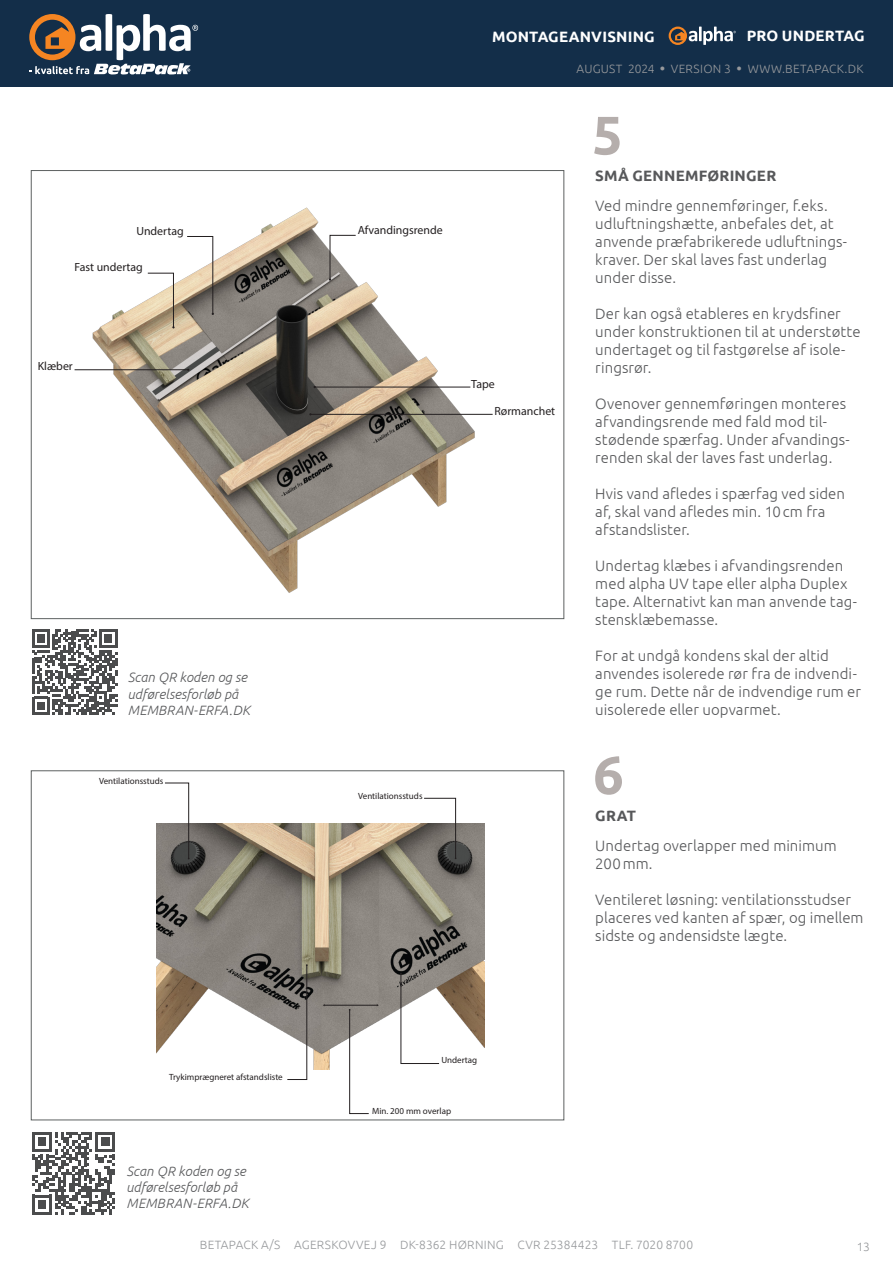
<style>
.page{position:relative;width:893px;height:1263px;background:#fff}
.page>*{position:absolute;margin:0;border:0;box-sizing:border-box;transform-origin:0 0}
.Mellemrubrik{font:700 54px "Ubuntu";color:#b5aeac}
.t1{font:300 15px/18px "Ubuntu";letter-spacing:.005em;color:#57585a}
.t2{font:700 15px "Ubuntu";letter-spacing:.015em;color:#fff}
.t3{font:700 15px "Ubuntu";letter-spacing:.015em;color:#57585a}
.t4{font:italic 300 13.5px/16.2px "Ubuntu";letter-spacing:.005em;color:#57585a}
.t5{font:300 12px "Ubuntu";letter-spacing:.02em;color:#97999c}
.t6{font:11.85px "Myriad Pro";color:#231f20}
.t7{font:9px "Myriad Pro";color:#231f20}
.s1{font-family:"Calibri";font-weight:400;font-size:9px}
</style>
<div class="page">
<div style="left:0;top:0;width:893px;height:86px;background:#132e49"></div>
<svg style="left:29px;top:14px;width:169px;height:60px"></svg>
<img style="left:156px;top:823px;width:329px;height:247px">
<svg style="left:287px;top:964px;width:21px;height:116px"></svg>
<svg style="left:164px;top:782px;width:26px;height:77px"></svg>
<svg style="left:424px;top:798px;width:32px;height:61px"></svg>
<svg style="left:400px;top:973px;width:39px;height:91px"></svg>
<svg style="left:349px;top:1009px;width:20px;height:105px"></svg>
<hr style="left:324px;top:1005px;width:53px;height:1px;background:#231f20">
<svg style="left:669px;top:27px;width:67px;height:18px"></svg>
<img style="left:74px;top:207px;width:419px;height:386px">
<svg style="left:147px;top:273px;width:28px;height:55px"></svg>
<svg style="left:187px;top:236px;width:27px;height:79px"></svg>
<svg style="left:329px;top:235px;width:27px;height:46px"></svg>
<hr style="left:315px;top:387px;width:155px;height:1px;background:#231f20">
<hr style="left:75px;top:369px;width:113px;height:1px;background:#231f20">
<hr style="left:310px;top:414px;width:183px;height:1px;background:#231f20">
<svg style="left:32px;top:629px;width:85px;height:86px"></svg>
<svg style="left:32px;top:1132px;width:83px;height:83px"></svg>
<p class="t2" style="left:492px;top:27px;width:164px">MONTAGEANVISNING</p>
<p class="t2" style="left:747px;top:27px;width:119px">PRO UNDERTAG</p>
<p class="t5" style="left:577px;top:61px;width:288px">AUGUST 2024 <span class="s1">●</span> VERSION 3 <span class="s1">●</span> WWW.BETAPACK.DK</p>
<p class="t6" style="left:136px;top:223px;width:49px">Undertag</p>
<p class="t6" style="left:358px;top:223px;width:86px">Afvandingsrende</p>
<p class="t6" style="left:75px;top:259px;width:70px">Fast undertag</p>
<p class="t6" style="left:38px;top:359px;width:37px">Klæber</p>
<p class="t6" style="left:471px;top:376px;width:25px">Tape</p>
<p class="t6" style="left:494px;top:404px;width:62px">Rørmanchet</p>
<p class="t4" style="left:128px;top:669px;width:124px">Scan QR koden og se udførelsesforløb på<br>MEMBRAN-ERFA.DK</p>
<p class="t7" style="left:99px;top:775px;width:66px">Ventilationsstuds</p>
<p class="t7" style="left:358px;top:790px;width:66px">Ventilationsstuds</p>
<p class="Mellemrubrik" style="left:592px;top:102px;width:32px">5</p>
<p class="t3" style="left:595px;top:166px;width:183px">SMÅ GENNEMFØRINGER</p>
<p class="t1" style="left:595px;top:196px;width:253px">Ved mindre gennemføringer, f.eks. udluftningshætte, anbefales det, at anvende præfabrikerede udluftnings&shy;kraver. Der skal laves fast underlag under disse.</p>
<p class="t1" style="left:595px;top:304px;width:267px">Der kan også etableres en krydsfiner under konstruktionen til at understøtte undertaget og til fastgørelse af isole&shy;ringsrør.</p>
<p class="t1" style="left:595px;top:394px;width:256px">Ovenover gennemføringen monteres afvandingsrende med fald mod til&shy;stødende spærfag. Under afvandings&shy;renden skal der laves fast underlag.</p>
<p class="t1" style="left:595px;top:484px;width:251px">Hvis vand afledes i spærfag ved siden af, skal vand afledes min. 10cm fra afstandslister.</p>
<p class="t1" style="left:595px;top:556px;width:263px">Undertag klæbes i afvandingsrenden med alpha UV tape eller alpha Duplex tape. Alternativt kan man anvende tag&shy;stensklæbemasse.</p>
<p class="t1" style="left:595px;top:646px;width:267px">For at undgå kondens skal der altid anvendes isolerede rør fra de indvendi&shy;ge rum. Dette når de indvendige rum er uisolerede eller uopvarmet.</p>
<p class="Mellemrubrik" style="left:593px;top:742px;width:32px">6</p>
<p class="t3" style="left:595px;top:807px;width:42px">GRAT</p>
<p class="t1" style="left:595px;top:837px;width:243px">Undertag overlapper med minimum<br>200mm.</p>
<p class="t1" style="left:595px;top:891px;width:270px">Ventileret løsning: ventilationsstudser placeres ved kanten af spær, og imellem sidste og andensidste lægte.</p>
<p class="t7" style="left:169px;top:1071px;width:115px">Trykimprægneret afstandsliste</p>
<p class="t4" style="left:126px;top:1163px;width:124px">Scan QR koden og se udførelsesforløb på<br>MEMBRAN-ERFA.DK</p>
<p class="t7" style="left:441px;top:1055px;width:37px">Undertag</p>
<p class="t7" style="left:372px;top:1105px;width:81px">Min. 200 mm overlap</p>
<p class="t5" style="left:200px;top:1238px;width:495px">BETAPACK A/S AGERSKOVVEJ 9 DK-8362 HØRNING CVR 25384423 TLF. 7020 8700</p>
<p class="t5" style="left:857px;top:1239px;width:14px">13</p>
</div>
